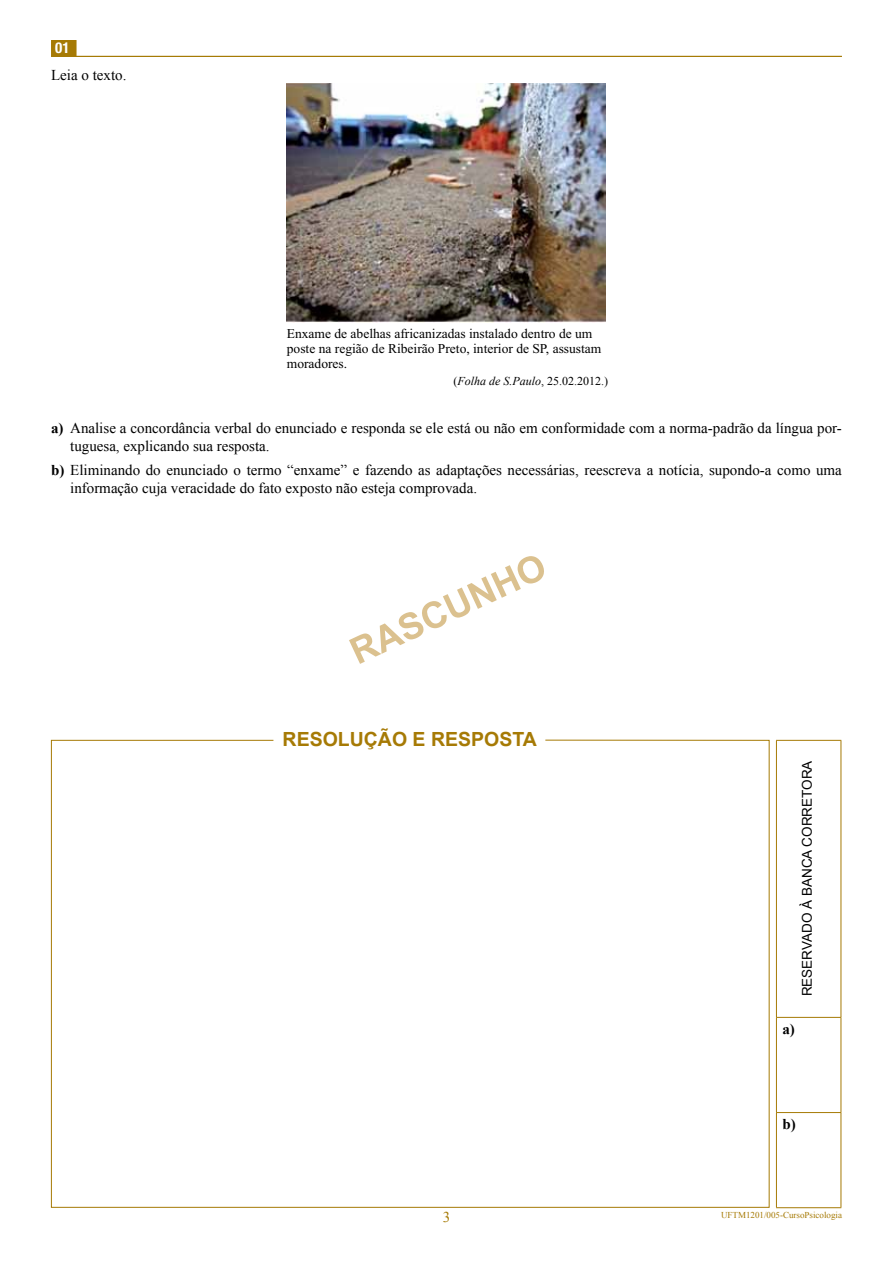
<style>
.page{position:relative;width:893px;height:1263px;background:#fff}
.page>*{position:absolute;margin:0;border:0;box-sizing:border-box;transform-origin:0 0}
.t1{font:700 19.5px "Arial";color:#a67a05}
.t2{font:15px/18px "Times New Roman";color:#000}
.t3{font:700 15px "Times New Roman";color:#000}
.t4{font:700 condensed 15px "Helvetica Neue LT Std";color:#fff}
.t5{font:15px "Times New Roman";color:#a67a05}
.t6{font:13.5px/15px "Times New Roman";color:#000}
.t7{font:13.5px "Arial";color:#000}
.t8{font:12px "Times New Roman";color:#000}
.t9{font:9px "Times New Roman";color:#a67a05}
.s1{font-style:italic}
.s2{font-weight:700}
</style>
<div class="page">
<hr style="left:776px;top:740px;width:65px;height:1px;background:#a67a05">
<hr style="left:776px;top:741px;width:1px;height:276px;background:#a67a05">
<hr style="left:841px;top:741px;width:1px;height:276px;background:#a67a05">
<hr style="left:776px;top:1017px;width:65px;height:1px;background:#a67a05">
<hr style="left:776px;top:1018px;width:1px;height:94px;background:#a67a05">
<hr style="left:841px;top:1018px;width:1px;height:94px;background:#a67a05">
<hr style="left:776px;top:1112px;width:65px;height:1px;background:#a67a05">
<hr style="left:776px;top:1113px;width:1px;height:94px;background:#a67a05">
<hr style="left:841px;top:1113px;width:1px;height:94px;background:#a67a05">
<hr style="left:776px;top:1207px;width:65px;height:1px;background:#a67a05">
<svg style="left:51px;top:739px;width:719px;height:469px"></svg>
<div style="left:51px;top:40px;width:26px;height:16px;background:#a67a05"></div>
<hr style="left:51px;top:56px;width:791px;height:1px;background:#a67a05">
<img style="left:287px;top:84px;width:319px;height:238px">
<svg style="left:349px;top:556px;width:195px;height:108px"></svg>
<p class="t4" style="left:55px;top:39px;width:16px">01</p>
<p class="t2" style="left:51px;top:65px;width:77px">Leia o texto.</p>
<p class="t6" style="left:287px;top:327px;width:316px">Enxame de abelhas africanizadas instalado dentro de um poste na região de Ribeirão Preto, interior de SP, assustam moradores.</p>
<p class="t8" style="left:453px;top:373px;width:156px">(<span class="s1">Folha de S.Paulo</span>, 25.02.2012.)</p>
<p class="t2" style="left:70px;top:418px;width:773px;text-indent:-19px"><span class="s2">a)</span> Analise a concordância verbal do enunciado e responda se ele está ou não em conformidade com a norma-padrão da língua por&shy;tuguesa, explicando sua resposta.</p>
<p class="t2" style="left:70px;top:461px;width:773px;text-indent:-19px"><span class="s2">b)</span> Eliminando do enunciado o termo “enxame” e fazendo as adaptações necessárias, reescreva a notícia, supondo-a como uma informação cuja veracidade do fato exposto não esteja comprovada.</p>
<h1 class="t1" style="left:283px;top:726px;width:163px">RESOLUÇÃO E RES</h1>
<h1 class="t1" style="left:471px;top:726px;width:67px">POSTA</h1>
<p class="t7" style="left:798px;top:996px;width:237px;rotate:-90deg">RESERVADO À BANCA CORRETORA</p>
<p class="t3" style="left:782px;top:1018px;width:14px">a)</p>
<p class="t3" style="left:782px;top:1113px;width:15px">b)</p>
<p class="t5" style="left:443px;top:1207px;width:9px">3</p>
<p class="t9" style="left:721px;top:1209px;width:123px">UFTM1201/005-CursoPsicologia</p>
</div>
